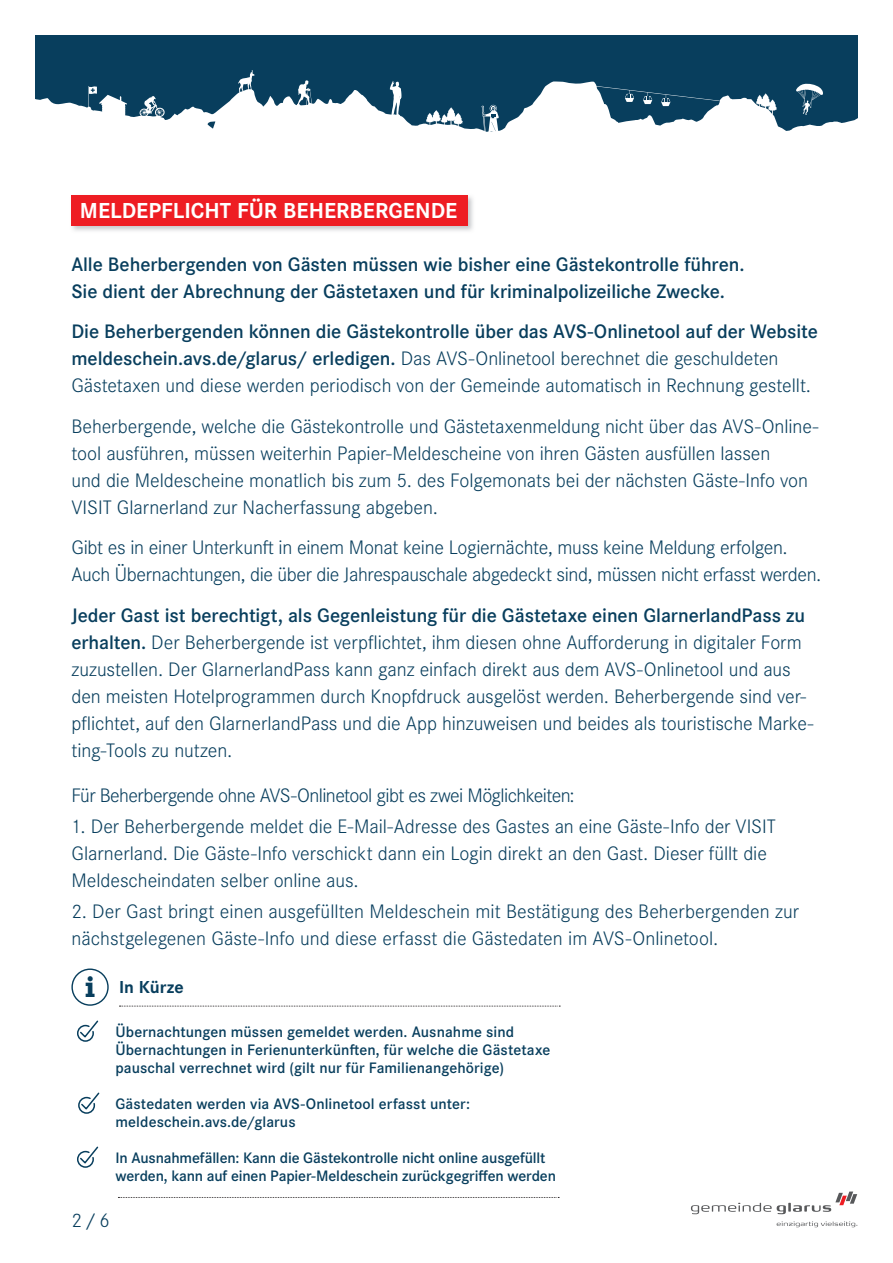
<style>
.page{position:relative;width:893px;height:1263px;background:#fff}
.page>*{position:absolute;margin:0;border:0;box-sizing:border-box;transform-origin:0 0}
.t1{font:700 22.5px "Corporate S Pro";color:#fff}
.t2{font:300 20.25px/27px "Corporate S Pro";letter-spacing:-.005em;color:#083e5d}
.t3{font:600 20.25px/27px "Corporate S Pro";letter-spacing:-.005em;color:#083e5d}
.t4{font:300 20.25px "Corporate S Pro";letter-spacing:-.03em;color:#083e5d}
.t5{font:700 18px "Corporate S Pro";color:#083e5d}
.t6{font:600 15.75px/18px "Corporate S Pro";letter-spacing:.005em;color:#083e5d}
.s1{font-weight:600}
.s2{font-family:"Rockwell";font-size:27.75px}
</style>
<div class="page">
<svg style="left:691px;top:1191px;width:166px;height:36px"></svg>
<svg style="left:36px;top:36px;width:821px;height:95px;fill:#083e5d"></svg>
<svg style="left:798px;top:89px;width:25px;height:20px"></svg>
<svg style="left:445px;top:117px;width:13px;height:9px"></svg>
<svg style="left:430px;top:120px;width:6px;height:5px"></svg>
<svg style="left:393px;top:96px;width:8px;height:19px"></svg>
<svg style="left:299px;top:88px;width:13px;height:17px"></svg>
<svg style="left:597px;top:86px;width:123px;height:40px"></svg>
<svg style="left:482px;top:105px;width:14px;height:27px"></svg>
<img style="left:71px;top:196px;width:402px;height:35px">
<div style="left:71px;top:195px;width:397px;height:30px;background:#ee1d23"></div>
<svg style="left:118px;top:1197px;width:441px;height:1px"></svg>
<svg style="left:77px;top:1020px;width:22px;height:22px"></svg>
<svg style="left:78px;top:1092px;width:22px;height:22px"></svg>
<svg style="left:77px;top:1146px;width:22px;height:22px"></svg>
<div style="left:71px;top:968px;width:38px;height:38px;border:1px solid #083e5d;border-radius:50%"></div>
<svg style="left:119px;top:1006px;width:441px;height:1px"></svg>
<p class="t1" style="left:80px;top:193px;width:379px">MELDEPFLICHT FÜR BEHERBERGENDE</p>
<p class="t3" style="left:71px;top:249px;width:675px">Alle Beherbergenden von Gästen müssen wie bisher eine Gästekontrolle führen.<br>Sie dient der Abrechnung der Gästetaxen und für kriminalpolizeiliche Zwecke.</p>
<p class="t2" style="left:71px;top:317px;width:748px"><span class="s1">Die Beherbergenden können die Gästekontrolle über das AVS-Onlinetool auf der Website meldeschein.avs.de/glarus/ erledigen.</span> Das AVS-Onlinetool berechnet die geschuldeten<br>Gästetaxen und diese werden periodisch von der Gemeinde automatisch in Rechnung gestellt.</p>
<p class="t2" style="left:71px;top:411px;width:748px">Beherbergende, welche die Gästekontrolle und Gästetaxenmeldung nicht über das AVS-Online&shy;tool ausführen, müssen weiterhin Papier-Meldescheine von ihren Gästen ausfüllen lassen<br>und die Meldescheine monatlich bis zum 5. des Folgemonats bei der nächsten Gäste-Info von VISIT Glarnerland zur Nacherfassung abgeben.</p>
<p class="t2" style="left:71px;top:533px;width:751px">Gibt es in einer Unterkunft in einem Monat keine Logiernächte, muss keine Meldung erfolgen.<br>Auch Übernachtungen, die über die Jahrespauschale abgedeckt sind, müssen nicht erfasst werden.</p>
<p class="t2" style="left:71px;top:600px;width:743px"><span class="s1">Jeder Gast ist berechtigt, als Gegenleistung für die Gästetaxe einen GlarnerlandPass zu erhalten.</span> Der Beherbergende ist verpflichtet, ihm diesen ohne Aufforderung in digitaler Form zuzustellen. Der GlarnerlandPass kann ganz einfach direkt aus dem AVS-Onlinetool und aus den meisten Hotelprogrammen durch Knopfdruck ausgelöst werden. Beherbergende sind ver&shy;pflichtet, auf den GlarnerlandPass und die App hinzuweisen und beides als touristische Marke&shy;ting-Tools zu nutzen.</p>
<p class="t4" style="left:71px;top:781px;width:505px">Für Beherbergende ohne AVS-Onlinetool gibt es zwei Möglichkeiten:</p>
<p class="t2" style="left:71px;top:811px;width:706px">1. Der Beherbergende meldet die E-Mail-Adresse des Gastes an eine Gäste-Info der VISIT<br>Glarnerland. Die Gäste-Info verschickt dann ein Login direkt an den Gast. Dieser füllt die<br>Meldescheindaten selber online aus.</p>
<p class="t2" style="left:71px;top:896px;width:729px">2. Der Gast bringt einen ausgefüllten Meldeschein mit Bestätigung des Beherbergenden zur nächstgelegenen Gäste-Info und diese erfasst die Gästedaten im AVS-Onlinetool.</p>
<p class="t5" style="left:85px;top:973px;width:100px"><span class="s2">i</span> In Kürze</p>
<p class="t6" style="left:115px;top:1022px;width:436px">Übernachtungen müssen gemeldet werden. Ausnahme sind<br>Übernachtungen in Ferienunterkünften, für welche die Gästetaxe pauschal verrechnet wird (gilt nur für Familienangehörige)</p>
<p class="t6" style="left:115px;top:1094px;width:356px">Gästedaten werden via AVS-Onlinetool erfasst unter: meldeschein.avs.de/glarus</p>
<p class="t6" style="left:115px;top:1148px;width:442px">In Ausnahmefällen: Kann die Gästekontrolle nicht online ausgefüllt werden, kann auf einen Papier-Meldeschein zurückgegriffen werden</p>
<p class="t2" style="left:71px;top:1205px;width:40px">2 / 6</p>
</div>
